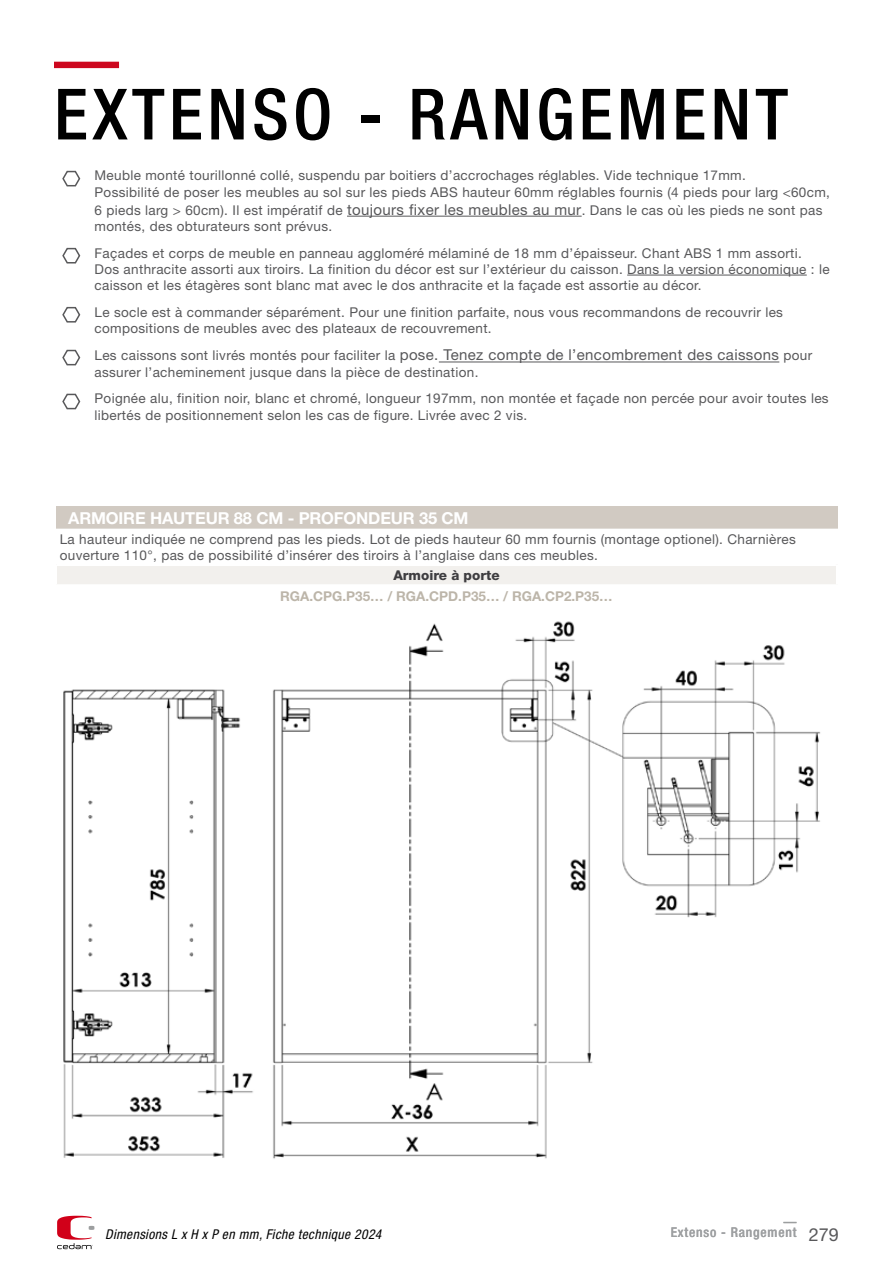
<style>
.page{position:relative;width:893px;height:1263px;background:#fff}
.page>*{position:absolute;margin:0;border:0;box-sizing:border-box;transform-origin:0 0}
.t1{font:500 condensed 70.8px "Helvetica Neue LT Std";letter-spacing:.06em;color:#000}
.t2{font:18px "Helvetica Neue LT Std";color:#58585a}
.t3{font:700 16.5px "Helvetica Neue LT Std";letter-spacing:-.01em;color:#fff}
.t4{font:13.5px/16.2px "Helvetica Neue LT Std";letter-spacing:.025em;color:#58585a}
.t5{font:italic condensed 13.5px "Helvetica Neue LT Std";letter-spacing:.03em;color:#000}
.t6{font:700 13.5px "Helvetica Neue LT Std";color:#bcb5a9}
.t7{font:500 condensed 13.5px "Helvetica Neue LT Std";letter-spacing:.06em;color:#9ea0a2}
.t8{font:800 13.5px "Helvetica Neue LT Std";color:#3e3d40}
.s1{font-size:15px}
</style>
<div class="page">
<svg style="left:57px;top:1216px;width:37px;height:33px"></svg>
<div style="left:54px;top:62px;width:65px;height:6px;background:#cd071e"></div>
<svg style="left:783px;top:1222px;width:13px;height:1px"></svg>
<svg style="left:62px;top:170px;width:19px;height:17px"></svg>
<hr style="left:347px;top:216px;width:235px;height:1px;background:#58585a">
<svg style="left:62px;top:247px;width:19px;height:17px"></svg>
<hr style="left:627px;top:275px;width:180px;height:1px;background:#58585a">
<svg style="left:62px;top:306px;width:19px;height:17px"></svg>
<svg style="left:62px;top:349px;width:19px;height:17px"></svg>
<hr style="left:439px;top:362px;width:340px;height:1px;background:#58585a">
<svg style="left:62px;top:393px;width:19px;height:17px"></svg>
<div style="left:56px;top:507px;width:781px;height:23px;background:#d1cac2"></div>
<div style="left:56px;top:564px;width:781px;height:22px;background:#f2f0ed"></div>
<hr style="left:54px;top:564px;width:3px;height:20px;background:#fff">
<hr style="left:836px;top:564px;width:3px;height:20px;background:#fff">
<hr style="left:54px;top:529px;width:785px;height:3px;background:#fff">
<hr style="left:57px;top:563px;width:779px;height:3px;background:#fff">
<hr style="left:54px;top:584px;width:785px;height:3px;background:#fff">
<img style="left:63px;top:621px;width:758px;height:538px">
<h1 class="t1" style="left:54px;top:72px;width:736px">EXTENSO - RANGEMENT</h1>
<p class="t4" style="left:95px;top:167px;width:737px">Meuble monté tourillonné collé, suspendu par boitiers d’accrochages réglables. Vide technique 17mm.<br>Possibilité de poser les meubles au sol sur les pieds ABS hauteur 60mm réglables fournis (4 pieds pour larg &lt;60cm,</p>
<p class="t4" style="left:95px;top:202px;width:729px">6 pieds larg &gt; 60cm). Il est impératif de <span class="s1">toujours fixer les meubles au mur</span>. Dans le cas où les pieds ne sont pas montés, des obturateurs sont prévus.</p>
<p class="t4" style="left:95px;top:244px;width:737px">Façades et corps de meuble en panneau aggloméré mélaminé de 18 mm d’épaisseur. Chant ABS 1 mm assorti.<br>Dos anthracite assorti aux tiroirs. La finition du décor est sur l’extérieur du caisson. Dans la version économique : le caisson et les étagères sont blanc mat avec le dos anthracite et la façade est assortie au décor.</p>
<p class="t4" style="left:95px;top:303px;width:690px">Le socle est à commander séparément. Pour une finition parfaite, nous vous recommandons de recouvrir les compositions de meubles avec des plateaux de recouvrement.</p>
<p class="t4" style="left:95px;top:347px;width:719px">Les caissons sont livrés montés pour faciliter la <span class="s1">pose. Tenez compte de l’encombrement des caissons</span> pour assurer l’acheminement jusque dans la pièce de destination.</p>
<p class="t4" style="left:95px;top:390px;width:736px">Poignée alu, finition noir, blanc et chromé, longueur 197mm, non montée et façade non percée pour avoir toutes les libertés de positionnement selon les cas de figure. Livrée avec 2 vis.</p>
<p class="t3" style="left:68px;top:507px;width:402px">ARMOIRE HAUTEUR 88 CM - PROFONDEUR 35 CM</p>
<p class="t4" style="left:60px;top:531px;width:737px">La hauteur indiquée ne comprend pas les pieds. Lot de pieds hauteur 60 mm fournis (montage optionel). Charnières ouverture 110°, pas de possibilité d’insérer des tiroirs à l’anglaise dans ces meubles.</p>
<p class="t8" style="left:393px;top:567px;width:108px">Armoire à porte</p>
<p class="t6" style="left:280px;top:588px;width:334px">RGA.CPG.P35… / RGA.CPD.P35… / RGA.CP2.P35…</p>
<p class="t7" style="left:671px;top:1224px;width:127px">Extenso - Rangement</p>
<p class="t5" style="left:105px;top:1227px;width:278px">Dimensions L x H x P en mm, Fiche technique 2024</p>
<h2 class="t2" style="left:809px;top:1224px;width:32px">279</h2>
</div>
